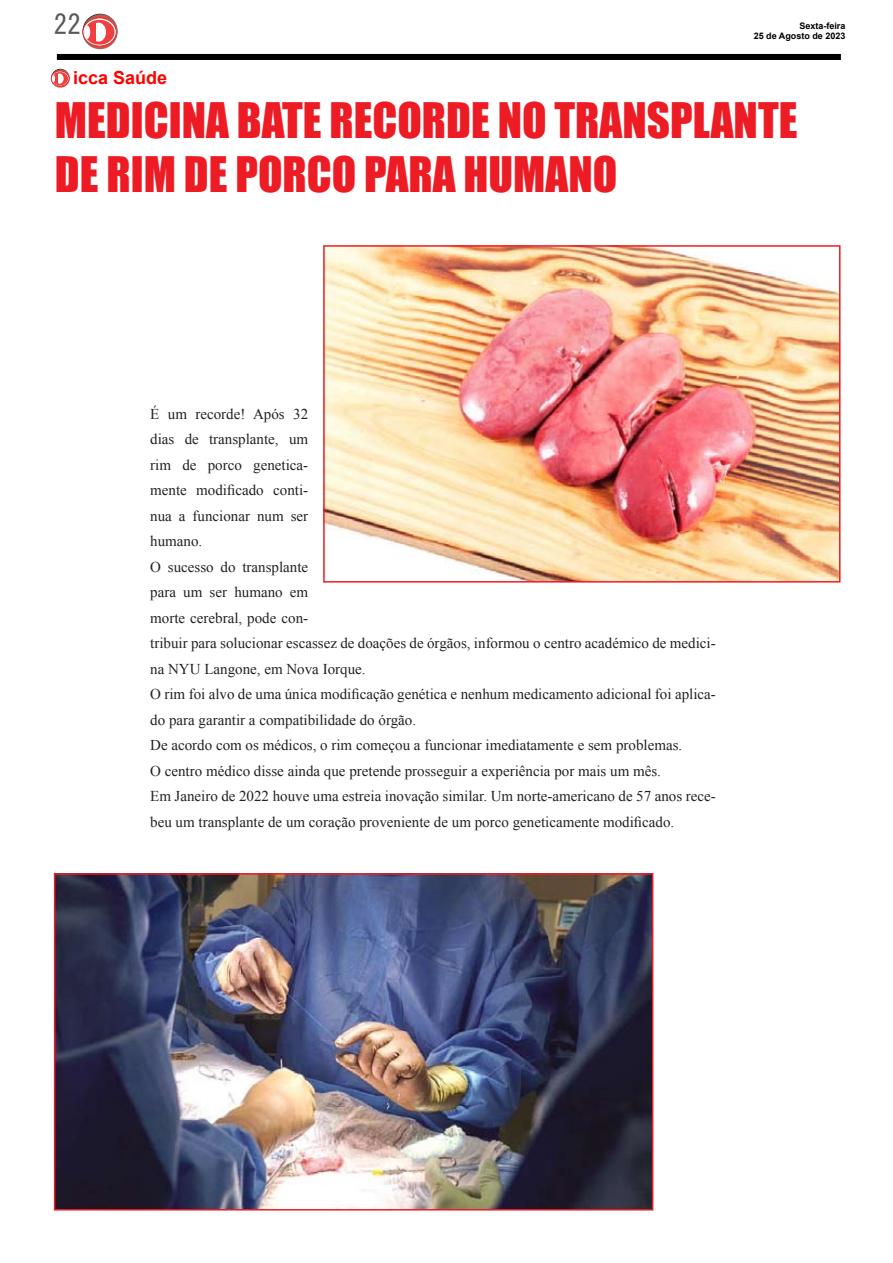
<style>
.page{position:relative;width:893px;height:1263px;background:#fff}
.page>*{position:absolute;margin:0;border:0;box-sizing:border-box;transform-origin:0 0}
.t1{font:45px/54px "Impact";color:#ed1c24}
.t2{font:27px "MS Gothic";color:#58595b}
.t3{font:700 18px "Arial";color:#fe0000}
.t4{font:15px/25.5px "Times New Roman";color:#222}
.t5{font:700 9px/10.8px "Arial";color:#000;text-align:right}
</style>
<div class="page">
<div style="left:57px;top:54px;width:784px;height:6px;background:#000"></div>
<svg style="left:82px;top:14px;width:36px;height:35px"></svg>
<svg style="left:83px;top:18px;width:33px;height:28px"></svg>
<div style="left:83px;top:18px;width:33px;height:28px;border:1px solid #d9322f;border-radius:50%"></div>
<svg style="left:85px;top:20px;width:29px;height:25px"></svg>
<div style="left:84px;top:26px;width:6px;height:13px;background:#fff;border-radius:50%"></div>
<div style="left:91px;top:23px;width:15px;height:19px;background:#fff;border-radius:50%"></div>
<hr style="left:91px;top:22px;width:4px;height:20px;background:#ef3e3d">
<svg style="left:51px;top:69px;width:19px;height:19px"></svg>
<div style="left:51px;top:71px;width:18px;height:15px;border:1px solid #d9322f;border-radius:50%"></div>
<div style="left:52px;top:72px;width:16px;height:13px;background:#ef3e3d;border-radius:50%"></div>
<div style="left:56px;top:74px;width:8px;height:10px;background:#fff;border-radius:50%"></div>
<svg style="left:52px;top:73px;width:6px;height:11px"></svg>
<img style="left:326px;top:248px;width:511px;height:332px">
<div style="left:323px;top:245px;width:517px;height:338px;border:2px solid #ed1c24"></div>
<img style="left:57px;top:876px;width:593px;height:331px">
<div style="left:54px;top:873px;width:599px;height:337px;border:2px solid #ed1c24"></div>
<h2 class="t2" style="left:54px;top:11px;width:28px">22</h2>
<p class="t5" style="left:754px;top:20px;width:93px">Sexta-feira<br>25 de Agosto de 2023</p>
<p class="t3" style="left:73px;top:66px;width:96px">icca Saúde</p>
<h1 class="t1" style="left:55px;top:92px;width:744px">MEDICINA BATE RECORDE NO TRANSPLANTE<br>DE RIM DE PORCO PARA HUMANO</h1>
<p class="t5" style="left:737px;top:23px;width:104px">Sexta-feira<br>11 de Setembro de 2020</p>
<p class="t4" style="left:150px;top:401px;width:567px">É um recorde! Após 32<br>dias de transplante, um<br>rim de porco genetica-<br>mente modificado conti-<br>nua a funcionar num ser<br>humano.<br>O sucesso do transplante<br>para um ser humano em<br>morte cerebral, pode con-<br>tribuir para solucionar escassez de doações de órgãos, informou o centro académico de medici&shy;na NYU Langone, em Nova Iorque.<br>O rim foi alvo de uma única modificação genética e nenhum medicamento adicional foi aplica&shy;do para garantir a compatibilidade do órgão.<br>De acordo com os médicos, o rim começou a funcionar imediatamente e sem problemas.<br>O centro médico disse ainda que pretende prosseguir a experiência por mais um mês.<br>Em Janeiro de 2022 houve uma estreia inovação similar. Um norte-americano de 57 anos rece&shy;beu um transplante de um coração proveniente de um porco geneticamente modificado.</p>
</div>
